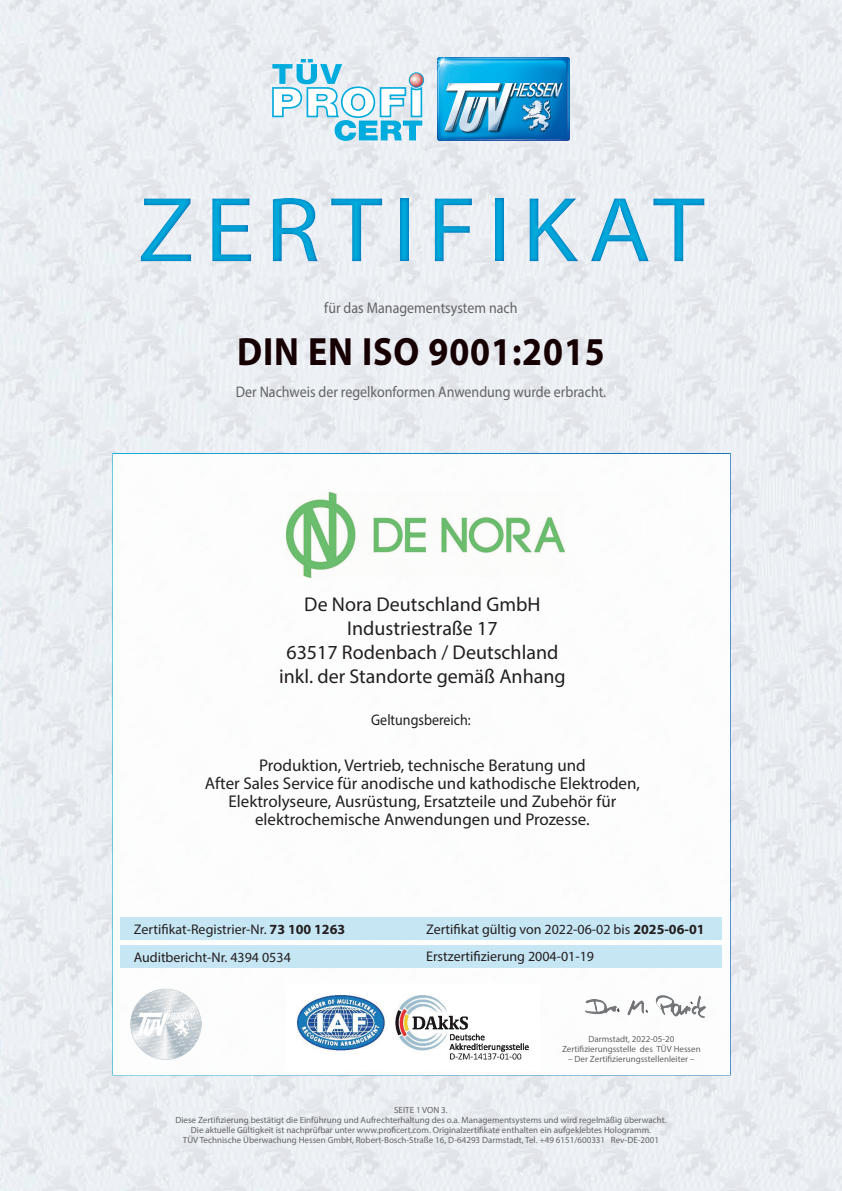
<style>
.page{position:relative;width:842px;height:1191px;background:#fff}
.page>*{position:absolute;margin:0;border:0;box-sizing:border-box;transform-origin:0 0}
.t1{font:93px "Myriad Pro";letter-spacing:.1em;color:#00acdd;scale:1.1 1}
.t2{font:700 39.6px "Myriad Pro";letter-spacing:.025em;color:#170003;scale:.91 1}
.t3{font:20px/24px "Myriad Pro";color:#231f20;text-align:center}
.t4{font:17px/18px "Myriad Pro";color:#231f20;text-align:center}
.t5{font:15.4px "Myriad Pro";color:#636366;scale:.91 1}
.t6{font:15.4px "Myriad Pro";color:#231f20;scale:.91 1}
.t7{font:14px/28.1px "Myriad Pro";color:#231f20}
.t8{font:9px/10px "Myriad Pro";color:#636366;text-align:center}
.s1{font-weight:700}
</style>
<div class="page">
<img style="left:0;top:0;width:842px;height:1191px">
<img style="left:437px;top:57px;width:132px;height:83px">
<svg style="left:272px;top:59px;width:152px;height:82px"></svg>
<div style="left:112px;top:453px;width:619px;height:622px;background:#fff;border:2px solid #fff"></div>
<div style="left:120px;top:945px;width:602px;height:23px;background:#c1e4f4"></div>
<div style="left:121px;top:917px;width:601px;height:22px;background:#c1e4f4"></div>
<img style="left:296px;top:995px;width:233px;height:65px">
<img style="left:744px;top:810px;width:77px;height:55px">
<img style="left:736px;top:724px;width:98px;height:40px">
<img style="left:735px;top:636px;width:95px;height:35px">
<img style="left:736px;top:549px;width:93px;height:35px">
<img style="left:737px;top:479px;width:91px;height:36px">
<img style="left:735px;top:1005px;width:99px;height:53px">
<img style="left:585px;top:995px;width:121px;height:23px">
<div style="left:0;top:172px;width:842px;height:114px;background:#006bb6;opacity:.75"></div>
<img style="left:130px;top:988px;width:71px;height:71px">
<img style="left:286px;top:492px;width:279px;height:85px">
<h1 class="t1" style="left:138px;top:173px;width:517px">ZERTIFIKAT</h1>
<h3 class="t5" style="left:324px;top:298px;width:214px">für das Managementsystem nach</h3>
<h2 class="t2" style="left:237px;top:326px;width:406px">DIN EN ISO 9001:2015</h2>
<h3 class="t5" style="left:236px;top:382px;width:408px">Der Nachweis der regelkonformen Anwendung wurde erbracht.</h3>
<h3 class="t3" style="left:279px;top:591px;width:288px">De Nora Deutschland GmbH<br>Industriestraße 17<br>63517 Rodenbach / Deutschland inkl. der Standorte gemäß Anhang</h3>
<h3 class="t6" style="left:371px;top:710px;width:111px">Geltungsbereich:</h3>
<h3 class="t4" style="left:205px;top:756px;width:437px">Produktion, Vertrieb, technische Beratung und<br>After Sales Service für anodische und kathodische Elektroden, Elektrolyseure, Ausrüstung, Ersatzteile und Zubehör für elektrochemische Anwendungen und Prozesse.</h3>
<h3 class="t7" style="left:134px;top:915px;width:213px">Zertifikat-Registrier-Nr. <span class="s1">73 100 1263<br></span>Auditbericht-Nr. 4394 0534</h3>
<h3 class="t7" style="left:426px;top:915px;width:280px">Zertifikat gültig von 2022-06-02 bis <span class="s1">2025-06-01</span></h3>
<h3 class="t7" style="left:426px;top:942px;width:169px">Erstzertifizierung 2004-01-19</h3>
<p class="t8" style="left:562px;top:1034px;width:140px">Darmstadt, 2022-05-20<br>Zertifizierungsstelle des TÜV Hessen</p>
<p class="t8" style="left:568px;top:1054px;width:128px">– Der Zertifizierungsstellenleiter –</p>
<p class="t8" style="left:175px;top:1105px;width:493px">SEITE 1 VON 3.<br>Diese Zertifizierung bestätigt die Einführung und Aufrechterhaltung des o.a. Managementsystems und wird regelmäßig überwacht.<br>Die aktuelle Gültigkeit ist nachprüfbar unter www.proficert.com. Originalzertifikate enthalten ein aufgeklebtes Hologramm.<br>TÜV Technische Überwachung Hessen GmbH, Robert-Bosch-Straße 16, D-64293 Darmstadt, Tel. +49 6151/600331 Rev-DE-2001</p>
</div>
